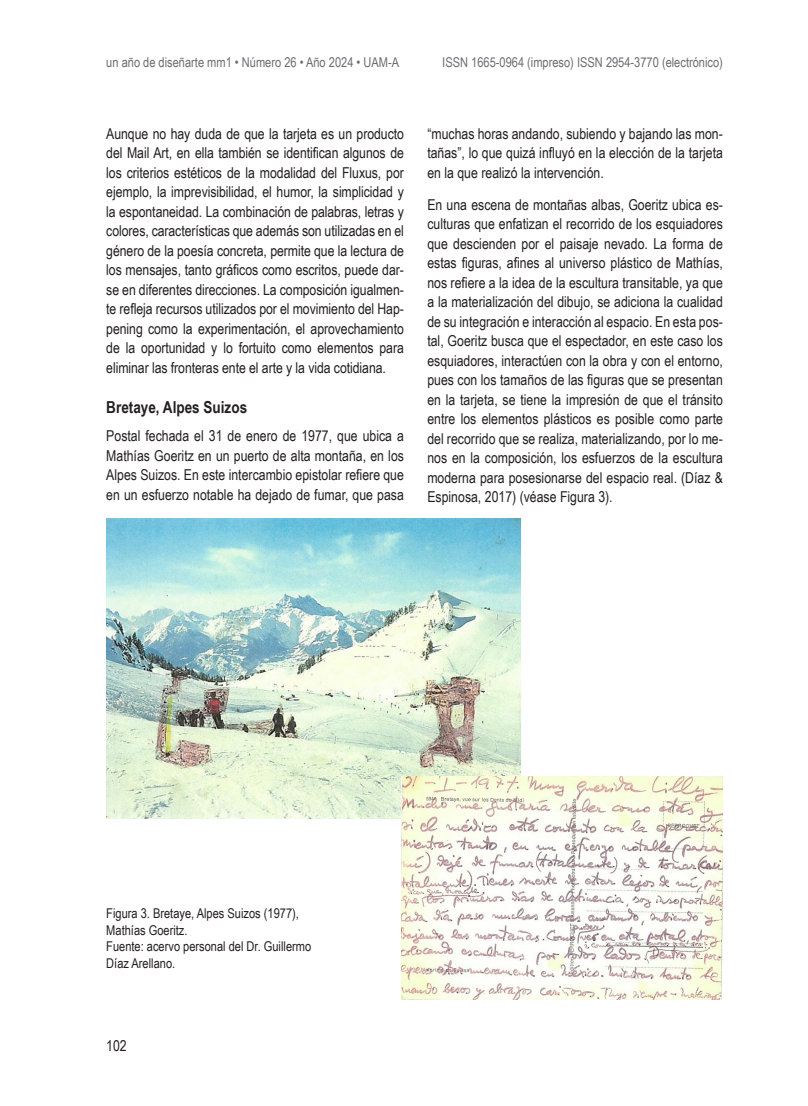
<style>
.page{position:relative;width:808px;height:1106px;background:#fff}
.page>*{position:absolute;margin:0;border:0;box-sizing:border-box;transform-origin:0 0}
.subtitulo{font:700 16.5px "Arial Narrow";color:#231f20}
.texto_corrido{font:15px/19.5px "Arial Narrow";color:#231f20;text-align:justify}
.pie_de_imagen{font:13.5px/16.5px "Arial Narrow";color:#231f20}
.t1{font:13.5px "Arial Narrow";color:#6c6d70}
</style>
<div class="page">
<img style="left:106px;top:519px;width:414px;height:299px">
<img style="left:402px;top:777px;width:321px;height:222px">
<p class="t1" style="left:106px;top:52px;width:294px">un año de diseñarte mm1 • Número 26 • Año 2024 • UAM-A</p>
<p class="t1" style="left:442px;top:52px;width:282px">ISSN 1665-0964 (impreso) ISSN 2954-3770 (electrónico)</p>
<p class="texto_corrido" style="left:106px;top:123px;width:299px">Aunque no hay duda de que la tarjeta es un producto del Mail Art, en ella también se identifican algunos de los criterios estéticos de la modalidad del Fluxus, por ejemplo, la imprevisibilidad, el humor, la simplicidad y la espontaneidad. La combinación de palabras, letras y colores, características que además son utilizadas en el género de la poesía concreta, permite que la lectura de los mensajes, tanto gráficos como escritos, puede dar&shy;se en diferentes direcciones. La composición igualmen&shy;te refleja recursos utilizados por el movimiento del Hap&shy;pening como la experimentación, el aprovechamiento de la oportunidad y lo fortuito como elementos para eliminar las fronteras ente el arte y la vida cotidiana.</p>
<p class="subtitulo" style="left:106px;top:395px;width:142px">Bretaye, Alpes Suizos</p>
<p class="texto_corrido" style="left:106px;top:426px;width:299px">Postal fechada el 31 de enero de 1977, que ubica a Mathías Goeritz en un puerto de alta montaña, en los Alpes Suizos. En este intercambio epistolar refiere que en un esfuerzo notable ha dejado de fumar, que pasa</p>
<p class="texto_corrido" style="left:427px;top:123px;width:297px">“muchas horas andando, subiendo y bajando las mon&shy;tañas”, lo que quizá influyó en la elección de la tarjeta en la que realizó la intervención.</p>
<p class="texto_corrido" style="left:427px;top:194px;width:297px">En una escena de montañas albas, Goeritz ubica es&shy;culturas que enfatizan el recorrido de los esquiadores que descienden por el paisaje nevado. La forma de estas figuras, afines al universo plástico de Mathías, nos refiere a la idea de la escultura transitable, ya que a la materialización del dibujo, se adiciona la cualidad de su integración e interacción al espacio. En esta pos&shy;tal, Goeritz busca que el espectador, en este caso los esquiadores, interactúen con la obra y con el entorno, pues con los tamaños de las figuras que se presentan en la tarjeta, se tiene la impresión de que el tránsito entre los elementos plásticos es posible como parte del recorrido que se realiza, materializando, por lo me&shy;nos en la composición, los esfuerzos de la escultura moderna para posesionarse del espacio real. (Díaz &amp; Espinosa, 2017) (véase Figura 3).</p>
<p class="pie_de_imagen" style="left:106px;top:904px;width:206px">Figura 3. Bretaye, Alpes Suizos (1977),<br>Mathías Goeritz.<br>Fuente: acervo personal del Dr. Guillermo<br>Díaz Arellano.</p>
<p class="texto_corrido" style="left:106px;top:1035px;width:22px">102</p>
</div>
